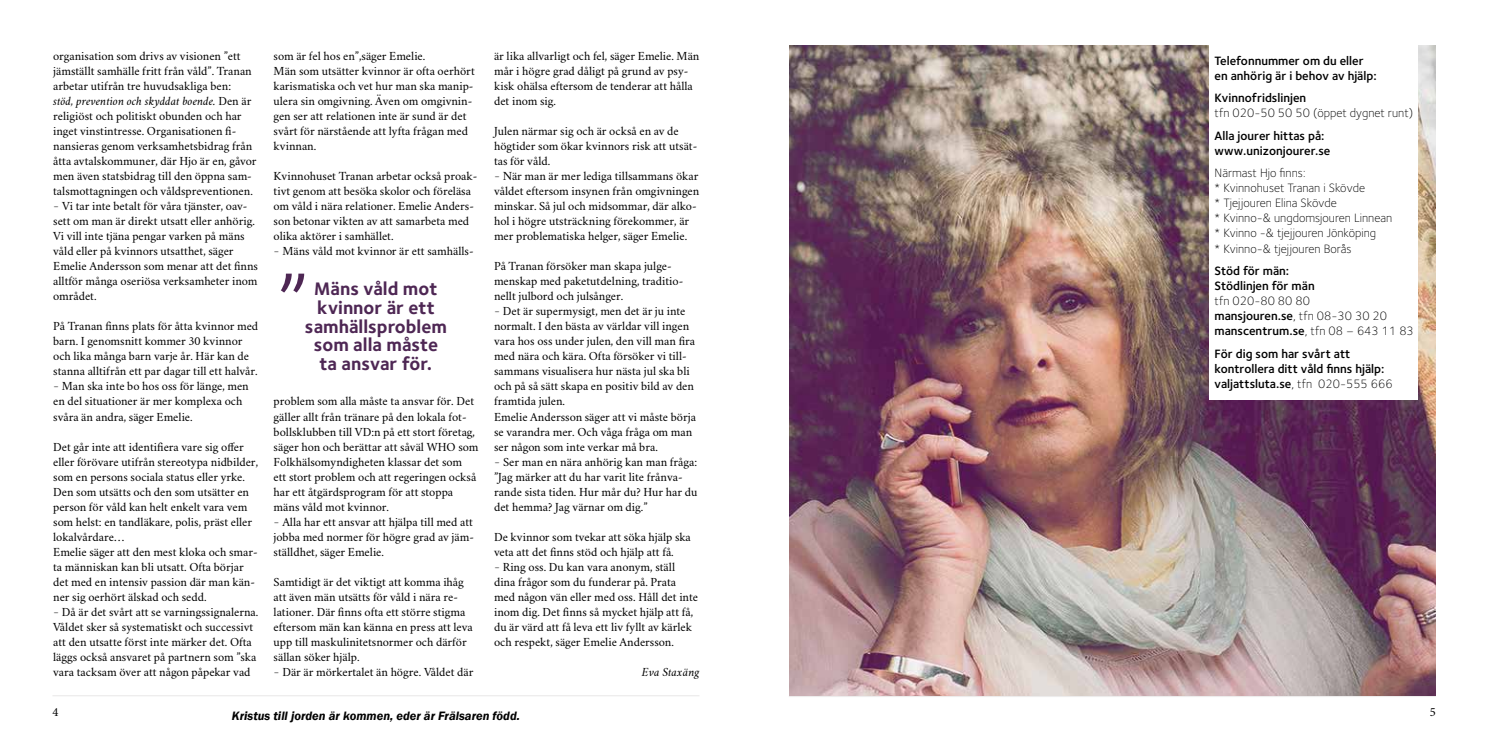
<style>
.page{position:relative;width:1489px;height:745px;background:#fff}
.page>*{position:absolute;margin:0;border:0;box-sizing:border-box;transform-origin:0 0}
.t1{font:300 107.5px "Foundry Sterling OT3";color:#4e2754}
.t2{font:700 18.75px/18.8px "Foundry Sterling OT3";color:#4e2754;text-align:center}
.t3{font:12.5px/15px "Crimson Svk 2.0";color:#000}
.t4{font:300 12.5px/15px "Foundry Sterling OT3";color:#000}
.t5{font:600 12.5px/15px "Foundry Sterling OT3";color:#000}
.t6{font:italic 600 12.5px "Franklin Gothic";color:#000}
.t7{font:italic 12.5px "Crimson Svk 2.0";color:#000}
.t8{font:12.5px "Minion Pro";color:#000}
.s1{font-style:italic}
.s2{font-family:"Foundry Sterling OT3";font-weight:300}
.s3{font-weight:600}
.s4{font-weight:300}
</style>
<div class="page">
<hr style="left:52px;top:694px;width:647px;height:2px;background:#edecec">
<hr style="left:788px;top:695px;width:647px;height:1px;background:#edecec">
<img style="left:789px;top:45px;width:646px;height:649px">
<div style="left:1208px;top:30px;width:209px;height:370px;background:#fff"></div>
<p class="t3" style="left:53px;top:48px;width:205px">organisation som drivs av visionen ”ett jämställt samhälle fritt från våld”. Tranan arbetar utifrån tre huvudsakliga ben:<br><span class="s1">stöd, prevention och skyddat boende.</span> Den är religiöst och politiskt obunden och har inget vinstintresse. Organisationen fi&shy;nansieras genom verksamhetsbidrag från åtta avtalskommuner, där Hjo är en, gåvor men även statsbidrag till den öppna sam&shy;talsmottagningen och våldspreventionen.</p>
<p class="t3" style="left:53px;top:198px;width:206px"><span class="s2">-</span> Vi tar inte betalt för våra tjänster, oav&shy;sett om man är direkt utsatt eller anhörig.<br>Vi vill inte tjäna pengar varken på mäns våld eller på kvinnors utsatthet, säger Emelie Andersson som menar att det finns alltför många oseriösa verksamheter inom området.</p>
<p class="t3" style="left:53px;top:318px;width:206px">På Tranan finns plats för åtta kvinnor med barn. I genomsnitt kommer 30 kvinnor och lika många barn varje år. Här kan de stanna alltifrån ett par dagar till ett halvår.</p>
<p class="t3" style="left:53px;top:378px;width:197px"><span class="s2">-</span> Man ska inte bo hos oss för länge, men en del situationer är mer komplexa och svåra än andra, säger Emelie.</p>
<p class="t3" style="left:53px;top:438px;width:206px">Det går inte att identifiera vare sig offer eller förövare utifrån stereotypa nidbilder, som en persons sociala status eller yrke.<br>Den som utsätts och den som utsätter en person för våld kan helt enkelt vara vem som helst: en tandläkare, polis, präst eller lokalvårdare…<br>Emelie säger att den mest kloka och smar&shy;ta människan kan bli utsatt. Ofta börjar det med en intensiv passion där man kän&shy;ner sig oerhört älskad och sedd.</p>
<p class="t3" style="left:53px;top:603px;width:207px"><span class="s2">-</span> Då är det svårt att se varningssignalerna.<br>Våldet sker så systematiskt och successivt att den utsatte först inte märker det. Ofta läggs också ansvaret på partnern som ”ska vara tacksam över att någon påpekar vad</p>
<p class="t3" style="left:273px;top:48px;width:203px">som är fel hos en”,säger Emelie.<br>Män som utsätter kvinnor är ofta oerhört karismatiska och vet hur man ska manip&shy;ulera sin omgivning. Även om omgivnin&shy;gen ser att relationen inte är sund är det svårt för närstående att lyfta frågan med kvinnan.</p>
<p class="t3" style="left:273px;top:168px;width:205px">Kvinnohuset Tranan arbetar också proak&shy;tivt genom att besöka skolor och föreläsa om våld i nära relationer. Emelie Anders&shy;son betonar vikten av att samarbeta med olika aktörer i samhället.</p>
<p class="t3" style="left:273px;top:243px;width:200px"><span class="s2">-</span> Mäns våld mot kvinnor är ett samhälls-</p>
<h1 class="t1" style="left:277px;top:233px;width:33px">”</h1>
<h2 class="t2" style="left:305px;top:278px;width:143px">Mäns våld mot kvinnor är ett samhällsproblem som alla måste ta ansvar för.</h2>
<p class="t3" style="left:273px;top:393px;width:206px">problem som alla måste ta ansvar för. Det gäller allt från tränare på den lokala fot&shy;bollsklubben till VD:n på ett stort företag, säger hon och berättar att såväl WHO som Folkhälsomyndigheten klassar det som<br>ett stort problem och att regeringen också har ett åtgärdsprogram för att stoppa mäns våld mot kvinnor.</p>
<p class="t3" style="left:273px;top:513px;width:202px;text-align:justify"><span class="s2">-</span> Alla har ett ansvar att hjälpa till med att jobba med normer för högre grad av jäm&shy;ställdhet, säger Emelie.</p>
<p class="t3" style="left:273px;top:573px;width:201px">Samtidigt är det viktigt att komma ihåg att även män utsätts för våld i nära re&shy;lationer. Där finns ofta ett större stigma eftersom män kan känna en press att leva upp till maskulinitetsnormer och därför sällan söker hjälp.</p>
<p class="t3" style="left:273px;top:663px;width:201px"><span class="s2">-</span> Där är mörkertalet än högre. Våldet där</p>
<p class="t3" style="left:494px;top:48px;width:207px">är lika allvarligt och fel, säger Emelie. Män mår i högre grad dåligt på grund av psy&shy;kisk ohälsa eftersom de tenderar att hålla det inom sig.</p>
<p class="t3" style="left:494px;top:123px;width:205px">Julen närmar sig och är också en av de högtider som ökar kvinnors risk att utsät&shy;tas för våld.</p>
<p class="t3" style="left:494px;top:168px;width:207px"><span class="s2">-</span> När man är mer lediga tillsammans ökar våldet eftersom insynen från omgivningen minskar. Så jul och midsommar, där alko&shy;hol i högre utsträckning förekommer, är mer problematiska helger, säger Emelie.</p>
<p class="t3" style="left:494px;top:258px;width:191px">På Tranan försöker man skapa julge&shy;menskap med paketutdelning, traditio&shy;nellt julbord och julsånger.</p>
<p class="t3" style="left:494px;top:303px;width:203px"><span class="s2">-</span> Det är supermysigt, men det är ju inte normalt. I den bästa av världar vill ingen vara hos oss under julen, den vill man fira med nära och kära. Ofta försöker vi till&shy;sammans visualisera hur nästa jul ska bli och på så sätt skapa en positiv bild av den framtida julen.<br>Emelie Andersson säger att vi måste börja se varandra mer. Och våga fråga om man ser någon som inte verkar må bra.</p>
<p class="t3" style="left:494px;top:453px;width:205px"><span class="s2">-</span> Ser man en nära anhörig kan man fråga: ”Jag märker att du har varit lite frånva&shy;rande sista tiden. Hur mår du? Hur har du det hemma? Jag värnar om dig.”</p>
<p class="t3" style="left:494px;top:528px;width:198px">De kvinnor som tvekar att söka hjälp ska veta att det finns stöd och hjälp att få.</p>
<p class="t3" style="left:494px;top:558px;width:205px"><span class="s2">-</span> Ring oss. Du kan vara anonym, ställ dina frågor som du funderar på. Prata med någon vän eller med oss. Håll det inte inom dig. Det finns så mycket hjälp att få, du är värd att få leva ett liv fyllt av kärlek och respekt, säger Emelie Andersson.</p>
<p class="t7" style="left:642px;top:663px;width:59px">Eva Staxäng</p>
<p class="t5" style="left:1214px;top:52px;width:164px">Telefonnummer om du eller en anhörig är i behov av hjälp:</p>
<p class="t5" style="left:1214px;top:90px;width:93px">Kvinnofridslinjen</p>
<p class="t4" style="left:1214px;top:105px;width:200px">tfn 020-50 50 50 (öppet dygnet runt)</p>
<p class="t5" style="left:1214px;top:127px;width:117px">Alla jourer hittas på: www.unizonjourer.se</p>
<p class="t4" style="left:1214px;top:165px;width:179px">Närmast Hjo finns:<br>* Kvinnohuset Tranan i Skövde<br>* Tjejjouren Elina Skövde<br>* Kvinno-&amp; ungdomsjouren Linnean * Kvinno -&amp; tjejjouren Jönköping<br>* Kvinno-&amp; tjejjouren Borås</p>
<p class="t5" style="left:1214px;top:262px;width:102px">Stöd för män:<br>Stödlinjen för män</p>
<p class="t4" style="left:1214px;top:292px;width:201px">tfn 020-80 80 80<br><span class="s3">mansjouren.se</span>, tfn 08-30 30 20 <span class="s3">manscentrum.se</span>, tfn 08 – 643 11 83</p>
<p class="t5" style="left:1214px;top:345px;width:179px">För dig som har svårt att kontrollera ditt våld finns hjälp: valjattsluta.se<span class="s4">, tfn 020-555 666</span></p>
<p class="t8" style="left:52px;top:703px;width:8px">4</p>
<p class="t6" style="left:232px;top:706px;width:289px">Kristus till jorden är kommen, eder är Frälsaren född.</p>
<p class="t8" style="left:1429px;top:703px;width:7px">5</p>
</div>
